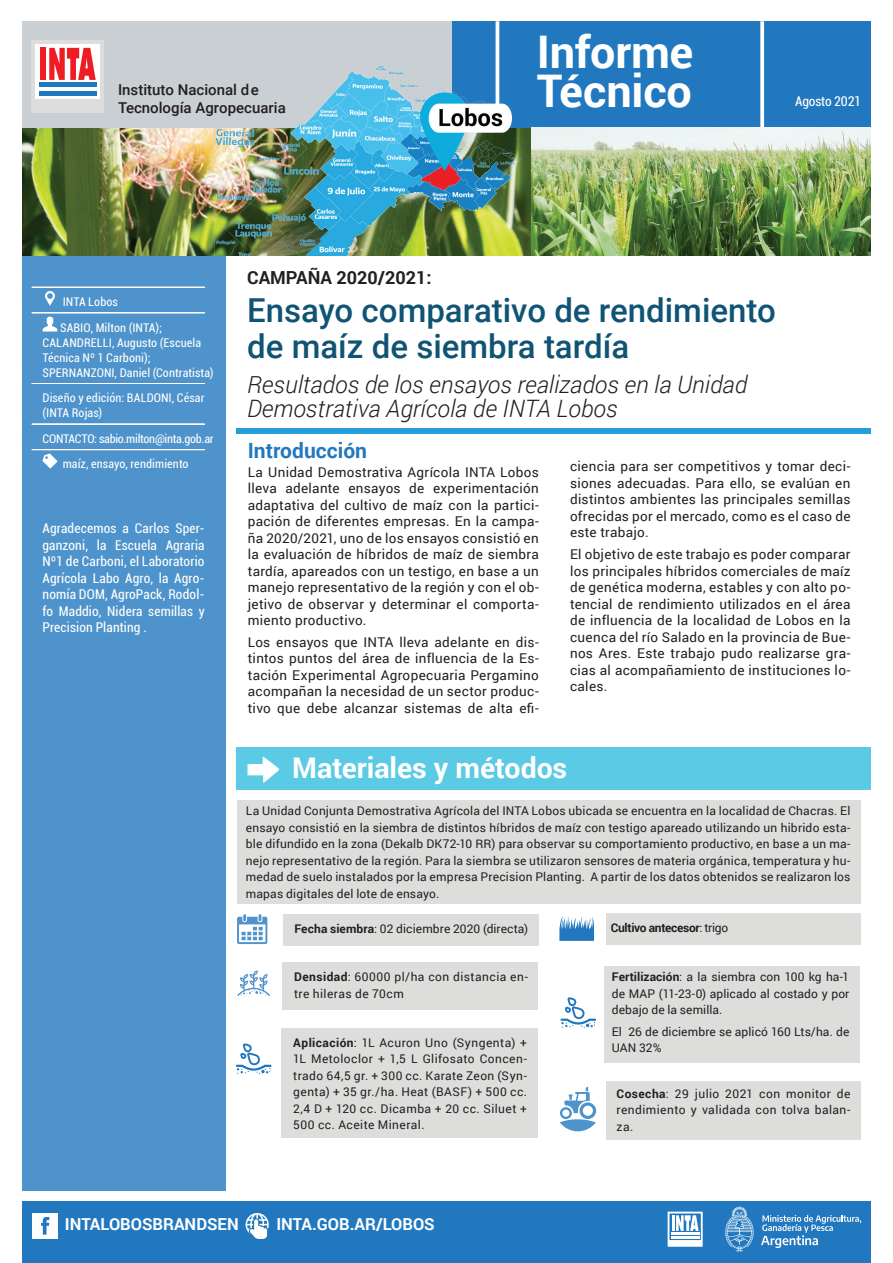
<style>
.page{position:relative;width:893px;height:1263px;background:#fff}
.page>*{position:absolute;margin:0;border:0;box-sizing:border-box;transform-origin:0 0}
.t1{font:700 45px/39px "Roboto";letter-spacing:-.005em;color:#fff}
.t2{font:500 33px/36px "Roboto";color:#105475}
.t3{font:700 28.5px "Roboto";letter-spacing:-.005em;color:#fff}
.t4{font:italic 300 24px/24px "Roboto";color:#231f20}
.t5{font:700 21px "Roboto";color:#2278be}
.t6{font:700 18px "Roboto";color:#231f20}
.t7{font:700 16.5px "Roboto";color:#fff}
.t8{font:500 15px/18px "Roboto";color:#231f20}
.t9{font:13.5px/16.5px "Roboto";letter-spacing:.02em;color:#231f20;text-align:justify}
.t10{font:condensed 13.5px/16.5px "Roboto";letter-spacing:.01em;color:#fff;text-align:justify}
.t11{font:condensed 13.5px "Roboto";letter-spacing:-.01em;color:#fff}
.t12{font:12px/16.5px "Roboto";letter-spacing:.015em;color:#231f20;text-align:justify}
.t13{font:condensed 12px/15px "Roboto";color:#fff}
.t14{font:12px/16.5px "Roboto";letter-spacing:.04em;color:#231f20}
.t15{font:700 12px "Roboto";letter-spacing:-.025em;color:#231f20}
.s1{font-weight:700}
.s2{font-weight:400}
</style>
<div class="page">
<div style="left:20px;top:138px;width:206px;height:1053px;background:#4e93cb"></div>
<svg style="left:32px;top:383px;width:173px;height:1px"></svg>
<svg style="left:32px;top:424px;width:173px;height:1px"></svg>
<svg style="left:32px;top:287px;width:173px;height:19px"></svg>
<svg style="left:32px;top:312px;width:173px;height:19px"></svg>
<svg style="left:32px;top:449px;width:173px;height:19px"></svg>
<div style="left:237px;top:428px;width:635px;height:5px;background:#249fd9"></div>
<div style="left:237px;top:747px;width:635px;height:43px;background:#5bcae5"></div>
<svg style="left:247px;top:756px;width:33px;height:27px"></svg>
<svg style="left:237px;top:970px;width:33px;height:26px"></svg>
<div style="left:237px;top:800px;width:624px;height:104px;background:#dddddc"></div>
<div style="left:282px;top:962px;width:255px;height:48px;background:#dddddc"></div>
<svg style="left:560px;top:1086px;width:36px;height:45px"></svg>
<div style="left:606px;top:1081px;width:255px;height:59px;background:#dddddc"></div>
<svg style="left:559px;top:916px;width:35px;height:25px"></svg>
<div style="left:606px;top:913px;width:254px;height:32px;background:#dddddc"></div>
<div style="left:604px;top:966px;width:256px;height:97px;background:#dddddc"></div>
<svg style="left:560px;top:997px;width:36px;height:31px"></svg>
<svg style="left:237px;top:914px;width:30px;height:30px"></svg>
<div style="left:283px;top:914px;width:256px;height:32px;background:#dddddc"></div>
<div style="left:282px;top:1028px;width:256px;height:109px;background:#dddddc"></div>
<svg style="left:236px;top:1043px;width:35px;height:31px"></svg>
<div style="left:0;top:1201px;width:893px;height:62px;background:#2278be"></div>
<div style="left:32px;top:1213px;width:26px;height:25px;background:#fff"></div>
<svg style="left:41px;top:1217px;width:8px;height:17px"></svg>
<svg style="left:668px;top:1211px;width:35px;height:36px"></svg>
<svg style="left:761px;top:1215px;width:100px;height:33px"></svg>
<svg style="left:725px;top:1206px;width:29px;height:46px"></svg>
<img style="left:21px;top:128px;width:850px;height:127px">
<div style="left:452px;top:21px;width:430px;height:107px;background:#2278be"></div>
<div style="left:21px;top:21px;width:431px;height:107px;background:#c9cfd3"></div>
<div style="left:32px;top:40px;width:72px;height:72px;background:#dddddc"></div>
<div style="left:36px;top:44px;width:64px;height:55px;background:#fff"></div>
<div style="left:39px;top:82px;width:58px;height:5px;background:#2278be"></div>
<div style="left:39px;top:91px;width:58px;height:5px;background:#2278be"></div>
<div style="left:40px;top:48px;width:6px;height:32px;background:#ee1d23"></div>
<svg style="left:49px;top:48px;width:47px;height:32px"></svg>
<svg style="left:760px;top:21px;width:4px;height:107px"></svg>
<hr style="left:496px;top:21px;width:3px;height:107px;background:#fff">
<div style="left:872px;top:0;width:21px;height:1263px;background:#fff"></div>
<div style="left:0;top:0;width:21px;height:1263px;background:#fff"></div>
<svg style="left:246px;top:1213px;width:23px;height:26px"></svg>
<img style="left:215px;top:54px;width:306px;height:202px">
<p class="t8" style="left:118px;top:80px;width:169px">Instituto Nacional de<br>Tecnología Agropecuaria</p>
<h3 class="t6" style="left:247px;top:265px;width:186px">Campaña 2020/2021:</h3>
<h1 class="t1" style="left:537px;top:31px;width:158px">Informe<br>Técnico</h1>
<p class="t11" style="left:795px;top:92px;width:67px">Agosto 2021</p>
<p class="t13" style="left:60px;top:288px;width:104px;line-height:25.7px">INTA Lobos<br>SABIO, Milton (INTA);</p>
<p class="t13" style="left:43px;top:334px;width:173px">CALANDRELLI, Augusto (Escuela<br>Técnica Nº 1 Carboni);<br>SPERNANZONI, Daniel (Contratista)</p>
<p class="t13" style="left:43px;top:390px;width:164px">Diseño y edición: BALDONI, César (INTA Rojas)</p>
<p class="t13" style="left:43px;top:425px;width:173px;line-height:25.7px;text-align:center">CONTACTO: sabio.milton@inta.gob.ar maíz, ensayo, rendimiento</p>
<p class="t10" style="left:43px;top:520px;width:164px">Agradecemos a Carlos Sper&shy;ganzoni, la Escuela Agraria Nº1 de Carboni, el Laboratorio Agrícola Labo Agro, la Agro&shy;nomía DOM, AgroPack, Rodol&shy;fo Maddio, Nidera semillas y Precision Planting .</p>
<h2 class="t2" style="left:247px;top:291px;width:530px">Ensayo comparativo de rendimiento de maíz de siembra tardía</h2>
<h3 class="t4" style="left:247px;top:372px;width:502px">Resultados de los ensayos realizados en la Unidad<br>Demostrativa Agrícola de INTA Lobos</h3>
<h3 class="t5" style="left:248px;top:436px;width:121px">Introducción</h3>
<p class="t9" style="left:248px;top:463px;width:293px">La Unidad Demostrativa Agrícola INTA Lobos lleva adelante ensayos de experimentación adaptativa del cultivo de maíz con la partici&shy;pación de diferentes empresas. En la campa&shy;ña 2020/2021, uno de los ensayos consistió en la evaluación de híbridos de maíz de siembra tardía, apareados con un testigo, en base a un manejo representativo de la región y con el ob&shy;jetivo de observar y determinar el comporta&shy;miento productivo.</p>
<p class="t9" style="left:248px;top:633px;width:292px">Los ensayos que INTA lleva adelante en dis&shy;tintos puntos del área de influencia de la Es&shy;tación Experimental Agropecuaria Pergamino acompañan la necesidad de un sector produc&shy;tivo que debe alcanzar sistemas de alta efi-</p>
<p class="t9" style="left:570px;top:458px;width:282px">ciencia para ser competitivos y tomar deci&shy;siones adecuadas. Para ello, se evalúan en distintos ambientes las principales semillas ofrecidas por el mercado, como es el caso de este trabajo.</p>
<p class="t9" style="left:570px;top:545px;width:282px">El objetivo de este trabajo es poder comparar los principales híbridos comerciales de maíz de genética moderna, estables y con alto po&shy;tencial de rendimiento utilizados en el área de influencia de la localidad de Lobos en la cuenca del río Salado en la provincia de Bue&shy;nos Ares. Este trabajo pudo realizarse gra&shy;cias al acompañamiento de instituciones lo&shy;cales.</p>
<h3 class="t3" style="left:292px;top:748px;width:277px">Materiales y métodos</h3>
<p class="t12" style="left:246px;top:802px;width:606px">La Unidad Conjunta Demostrativa Agrícola del INTA Lobos ubicada se encuentra en la localidad de Chacras. El ensayo consistió en la siembra de distintos híbridos de maíz con testigo apareado utilizando un hibrido esta&shy;ble difundido en la zona (Dekalb DK72-10 RR) para observar su comportamiento productivo, en base a un ma&shy;nejo representativo de la región. Para la siembra se utilizaron sensores de materia orgánica, temperatura y hu&shy;medad de suelo instalados por la empresa Precision Planting. A partir de los datos obtenidos se realizaron los mapas digitales del lote de ensayo.</p>
<p class="t12" style="left:294px;top:920px;width:235px"><span class="s1">Fecha siembra</span>: 02 diciembre 2020 (directa)</p>
<p class="t14" style="left:294px;top:968px;width:235px"><span class="s1">Densidad</span>: 60000 pl/ha con distancia en&shy;tre hileras de 70cm</p>
<p class="t12" style="left:293px;top:1034px;width:235px"><span class="s1">Aplicación</span>: 1L Acuron Uno (Syngenta) + 1L Metoloclor + 1,5 L Glifosato Concen&shy;trado 64,5 gr. + 300 cc. Karate Zeon (Syn&shy;genta) + 35 gr./ha. Heat (BASF) + 500 cc.<br>2,4 D + 120 cc. Dicamba + 20 cc. Siluet + 500 cc. Aceite Mineral.</p>
<p class="t15" style="left:611px;top:919px;width:119px">Cultivo antecesor<span class="s2">: trigo</span></p>
<p class="t12" style="left:612px;top:968px;width:239px"><span class="s1">Fertilización</span>: a la siembra con 100 kg ha-1 de MAP (11-23-0) aplicado al costado y por debajo de la semilla.</p>
<p class="t12" style="left:612px;top:1023px;width:239px">El 26 de diciembre se aplicó 160 Lts/ha. de<br>UAN 32%</p>
<p class="t12" style="left:617px;top:1085px;width:235px"><span class="s1">Cosecha</span>: 29 julio 2021 con monitor de rendimiento y validada con tolva balan&shy;za.</p>
<p class="t7" style="left:65px;top:1213px;width:173px">INTAlobosbran dsen</p>
<p class="t7" style="left:276px;top:1213px;width:10px">inta</p>
<p class="t7" style="left:312px;top:1213px;width:124px">.gob.ar/lobos</p>
</div>
